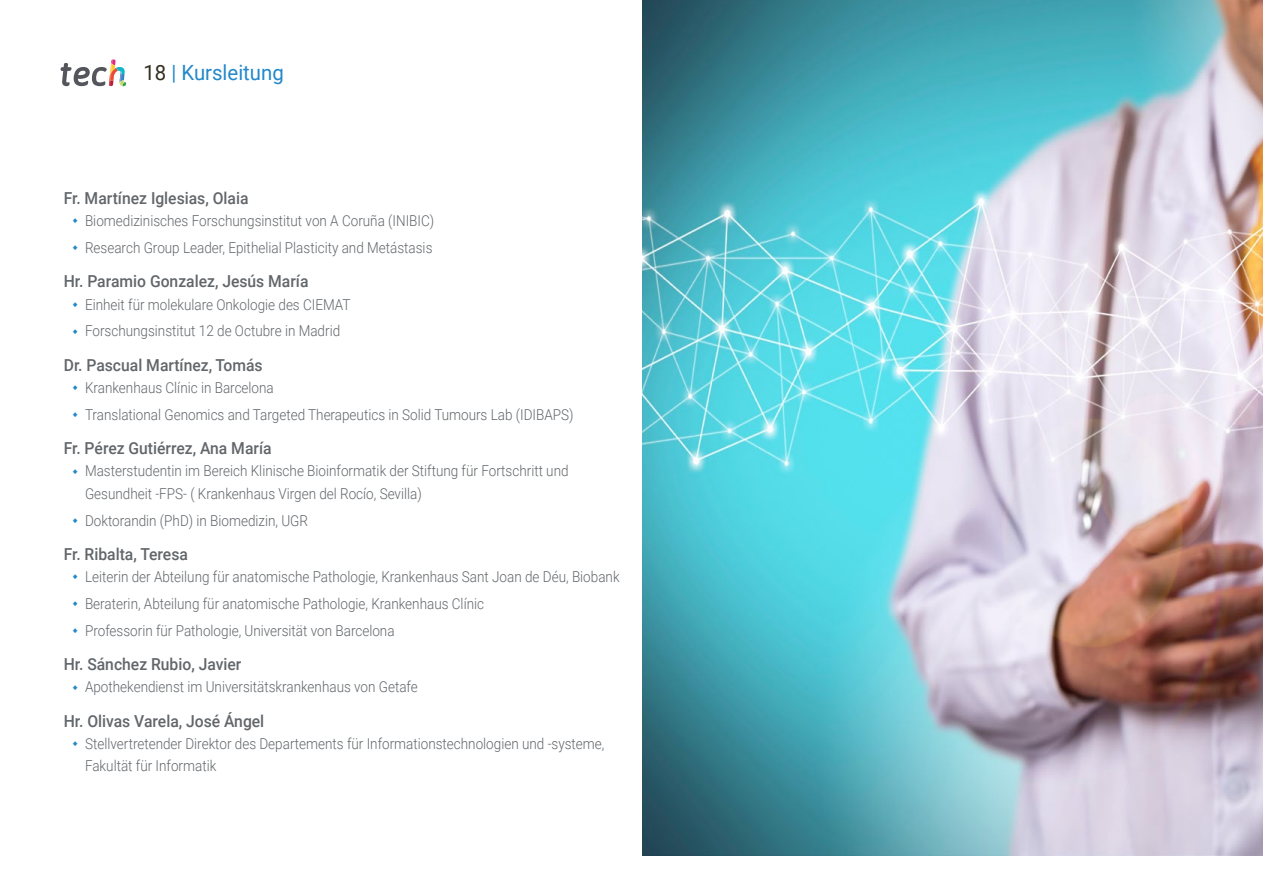
<style>
.page{position:relative;width:1263px;height:893px;background:#fff}
.page>*{position:absolute;margin:0;border:0;box-sizing:border-box;transform-origin:0 0}
.t1{font:21px "Roboto";color:#2488c9}
.t2{font:500 16.5px "Roboto";color:#62666a;scale:.95 1}
.t3{font:300 15px/26.7px "Roboto";color:#62666a;scale:.9 1}
.s1{color:#312e20}
</style>
<div class="page">
<img style="left:642px;top:0;width:621px;height:856px">
<svg style="left:61px;top:60px;width:65px;height:27px"></svg>
<h1 class="t1" style="left:144px;top:57px;width:142px"><span class="s1">18</span> | Kursleitung</h1>
<p class="t2" style="left:64px;top:186px;width:196px">Fr. Martínez Iglesias, Olaia</p>
<p class="t3" style="left:85px;top:207px;width:389px">Biomedizinisches Forschungsinstitut von A Coruña (INIBIC)<br>Research Group Leader, Epithelial Plasticity and Metástasis</p>
<p class="t2" style="left:64px;top:270px;width:259px">Hr. Paramio Gonzalez, Jesús María</p>
<p class="t3" style="left:85px;top:290px;width:296px">Einheit für molekulare Onkologie des CIEMAT<br>Forschungsinstitut 12 de Octubre in Madrid</p>
<p class="t2" style="left:64px;top:353px;width:211px">Dr. Pascual Martínez, Tomás</p>
<p class="t3" style="left:85px;top:374px;width:544px">Krankenhaus Clínic in Barcelona<br>Translational Genomics and Targeted Therapeutics in Solid Tumours Lab (IDIBAPS)</p>
<p class="t2" style="left:64px;top:436px;width:220px">Fr. Pérez Gutiérrez, Ana María</p>
<p class="t3" style="left:85px;top:459px;width:539px;line-height:22.5px">Masterstudentin im Bereich Klinische Bioinformatik der Stiftung für Fortschritt und<br>Gesundheit -FPS- ( Krankenhaus Virgen del Rocío, Sevilla)</p>
<p class="t3" style="left:85px;top:506px;width:249px">Doktorandin (PhD) in Biomedizin, UGR</p>
<p class="t2" style="left:64px;top:542px;width:132px">Fr. Ribalta, Teresa</p>
<p class="t3" style="left:85px;top:563px;width:595px">Leiterin der Abteilung für anatomische Pathologie, Krankenhaus Sant Joan de Déu, Biobank<br>Beraterin, Abteilung für anatomische Pathologie, Krankenhaus Clínic<br>Professorin für Pathologie, Universität von Barcelona</p>
<p class="t2" style="left:64px;top:652px;width:189px">Hr. Sánchez Rubio, Javier</p>
<p class="t3" style="left:85px;top:673px;width:371px">Apothekendienst im Universitätskrankenhaus von Getafe</p>
<p class="t2" style="left:64px;top:709px;width:213px">Hr. Olivas Varela, José Ángel</p>
<p class="t3" style="left:85px;top:732px;width:579px;line-height:22.5px">Stellvertretender Direktor des Departements für Informationstechnologien und -systeme,<br>Fakultät für Informatik</p>
</div>
